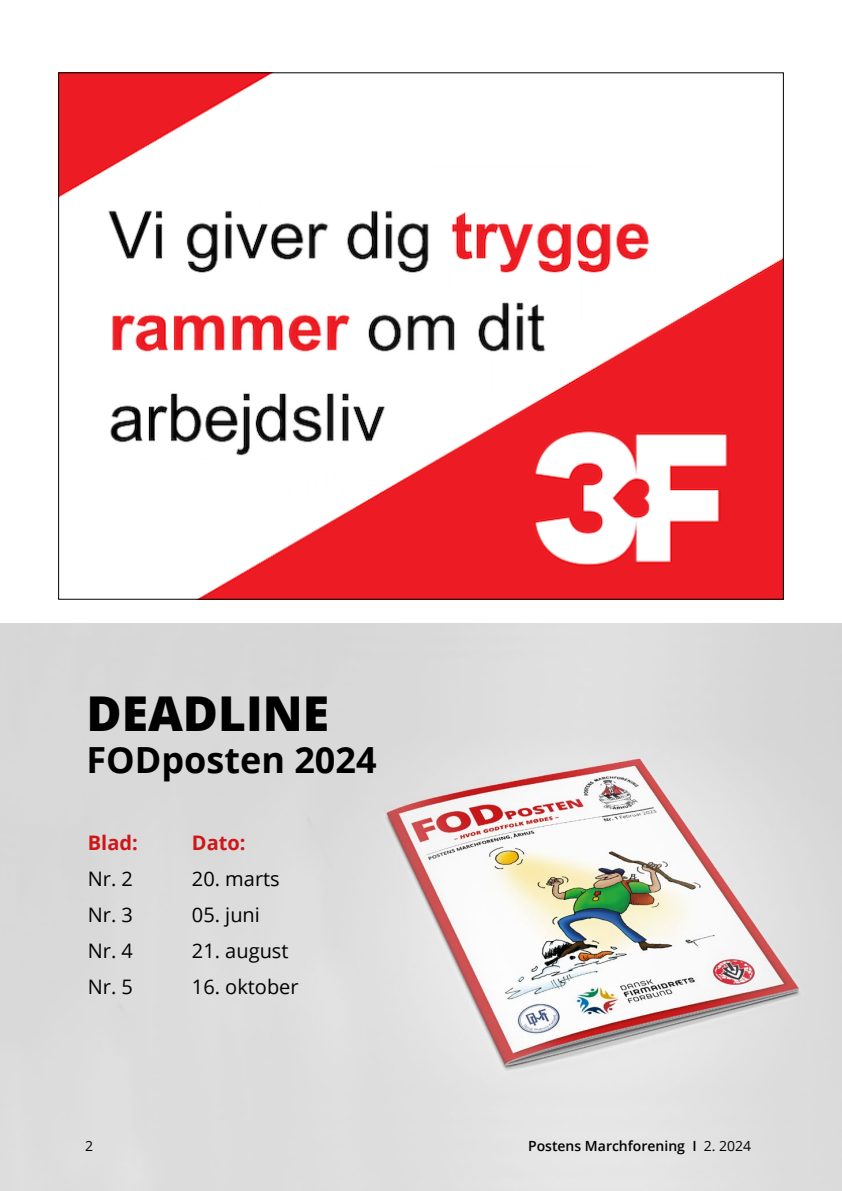
<style>
.page{position:relative;width:842px;height:1191px;background:#fff}
.page>*{position:absolute;margin:0;border:0;box-sizing:border-box;transform-origin:0 0}
.t1{font:800 48px "Open Sans";color:#000}
.t2{font:700 36px "Open Sans";color:#000}
.t3{font:20px "Open Sans";color:#000}
.t4{font:700 20px "Open Sans";color:#cd1719}
.t5{font:600 14px "Open Sans";color:#000}
.t6{font:14px "Open Sans";color:#000}
.s1{font-weight:400}
</style>
<div class="page">
<img style="left:0;top:624px;width:842px;height:567px">
<img style="left:60px;top:74px;width:722px;height:524px">
<h1 class="t1" style="left:86px;top:677px;width:244px">DEADLINE</h1>
<h2 class="t2" style="left:86px;top:734px;width:292px">FODposten 2024</h2>
<p class="t4" style="left:88px;top:829px;width:51px">Blad:</p>
<p class="t4" style="left:192px;top:829px;width:55px">Dato:</p>
<p class="t3" style="left:88px;top:865px;width:47px">Nr. 2</p>
<p class="t3" style="left:192px;top:865px;width:89px">20. marts</p>
<p class="t3" style="left:88px;top:901px;width:47px">Nr. 3</p>
<p class="t3" style="left:192px;top:901px;width:70px">05. juni</p>
<p class="t3" style="left:88px;top:937px;width:47px">Nr. 4</p>
<p class="t3" style="left:192px;top:937px;width:98px">21. august</p>
<p class="t3" style="left:88px;top:973px;width:47px">Nr. 5</p>
<p class="t3" style="left:192px;top:973px;width:108px">16. oktober</p>
<p class="t6" style="left:85px;top:1136px;width:10px">2</p>
<p class="t5" style="left:528px;top:1136px;width:225px">Postens Marchforening I <span class="s1">2. 2024</span></p>
</div>
